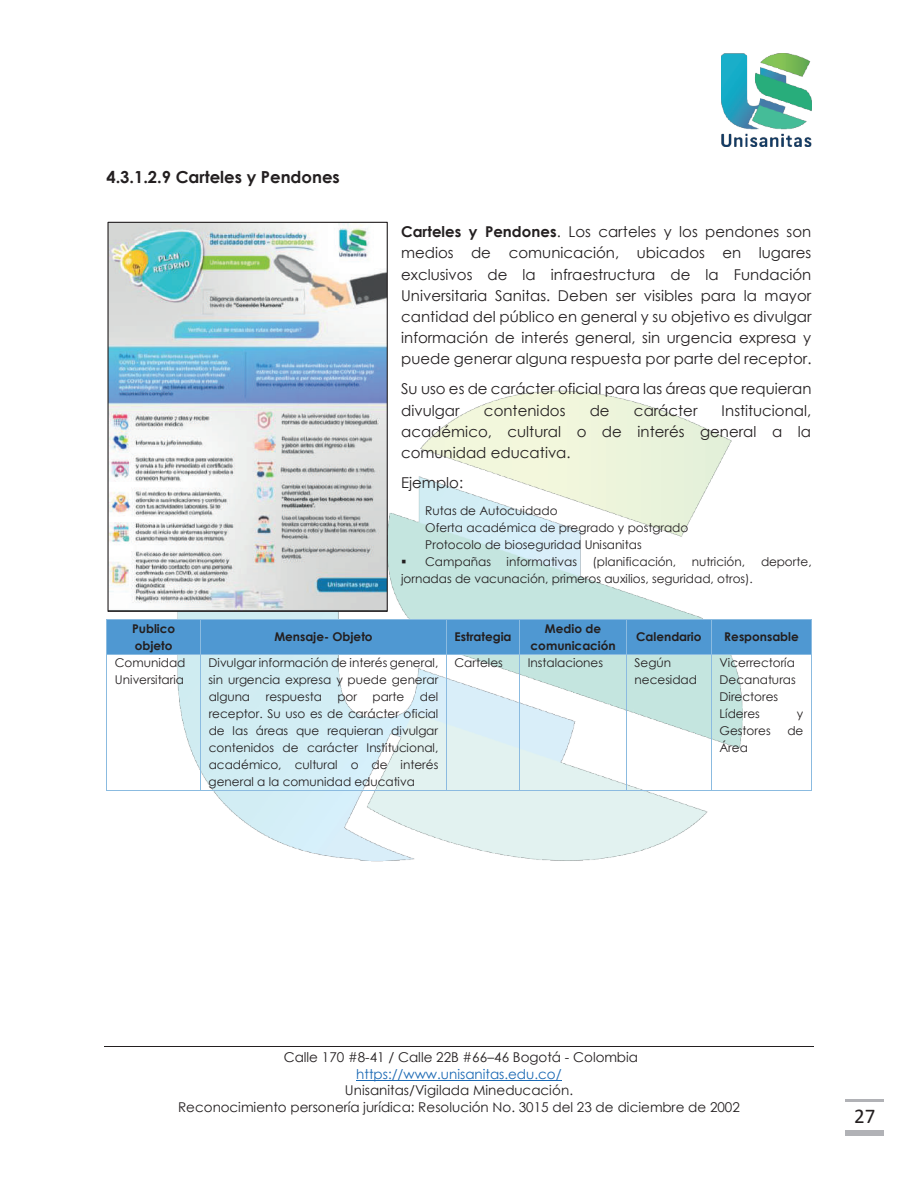
<style>
.page{position:relative;width:918px;height:1188px;background:#fff}
.page>*{position:absolute;margin:0;border:0;box-sizing:border-box;transform-origin:0 0}
.t1{font:21px "Calibri";color:#231f20}
.t2{font:700 16.5px "Century Gothic";color:#231f20}
.t3{font:15px/21.1px "Century Gothic";color:#231f20;text-align:justify}
.t4{font:13.5px/16.5px "Century Gothic";color:#231f20;text-align:center}
.t5{font:13.5px "Century Gothic";color:#1b69b4}
.t6{font:12px/17px "Century Gothic";color:#231f20}
.t7{font:700 12px/17px "Century Gothic";color:#231f20}
.s1{font-weight:700}
</style>
<div class="page">
<img style="left:128px;top:390px;width:662px;height:472px">
<hr style="left:104px;top:1046px;width:710px;height:1px;background:#231f20">
<hr style="left:356px;top:1080px;width:206px;height:1px;background:#1b69b4">
<img style="left:721px;top:53px;width:91px;height:93px">
<hr style="left:846px;top:1099px;width:38px;height:2px;background:#b1b2b6">
<div style="left:846px;top:1130px;width:38px;height:5px;background:#b1b2b6"></div>
<div style="left:107px;top:620px;width:93px;height:34px;background:#4f98d2"></div>
<div style="left:201px;top:620px;width:245px;height:34px;background:#4f98d2"></div>
<div style="left:447px;top:620px;width:72px;height:34px;background:#4f98d2"></div>
<div style="left:520px;top:620px;width:106px;height:34px;background:#4f98d2"></div>
<div style="left:627px;top:620px;width:84px;height:34px;background:#4f98d2"></div>
<div style="left:712px;top:620px;width:99px;height:34px;background:#4f98d2"></div>
<hr style="left:107px;top:620px;width:93px;height:1px;background:#8bbbe0">
<hr style="left:201px;top:620px;width:245px;height:1px;background:#8bbbe0">
<hr style="left:447px;top:620px;width:72px;height:1px;background:#8bbbe0">
<hr style="left:520px;top:620px;width:106px;height:1px;background:#8bbbe0">
<hr style="left:627px;top:620px;width:84px;height:1px;background:#8bbbe0">
<hr style="left:712px;top:620px;width:99px;height:1px;background:#8bbbe0">
<hr style="left:106px;top:620px;width:1px;height:34px;background:#8bbbe0">
<hr style="left:200px;top:620px;width:1px;height:34px;background:#8bbbe0">
<hr style="left:446px;top:620px;width:1px;height:34px;background:#8bbbe0">
<hr style="left:519px;top:620px;width:1px;height:34px;background:#8bbbe0">
<hr style="left:626px;top:620px;width:1px;height:34px;background:#8bbbe0">
<hr style="left:711px;top:620px;width:1px;height:34px;background:#8bbbe0">
<hr style="left:811px;top:620px;width:1px;height:34px;background:#8bbbe0">
<hr style="left:107px;top:654px;width:93px;height:1px;background:#8bbbe0">
<hr style="left:201px;top:654px;width:245px;height:1px;background:#8bbbe0">
<hr style="left:447px;top:654px;width:72px;height:1px;background:#8bbbe0">
<hr style="left:520px;top:654px;width:106px;height:1px;background:#8bbbe0">
<hr style="left:627px;top:654px;width:84px;height:1px;background:#8bbbe0">
<hr style="left:712px;top:654px;width:99px;height:1px;background:#8bbbe0">
<hr style="left:106px;top:655px;width:1px;height:135px;background:#8bbbe0">
<hr style="left:107px;top:790px;width:93px;height:1px;background:#8bbbe0">
<hr style="left:200px;top:655px;width:1px;height:135px;background:#8bbbe0">
<hr style="left:201px;top:790px;width:245px;height:1px;background:#8bbbe0">
<hr style="left:446px;top:655px;width:1px;height:135px;background:#8bbbe0">
<hr style="left:447px;top:790px;width:72px;height:1px;background:#8bbbe0">
<hr style="left:519px;top:655px;width:1px;height:135px;background:#8bbbe0">
<hr style="left:520px;top:790px;width:106px;height:1px;background:#8bbbe0">
<hr style="left:626px;top:655px;width:1px;height:135px;background:#8bbbe0">
<hr style="left:627px;top:790px;width:84px;height:1px;background:#8bbbe0">
<hr style="left:711px;top:655px;width:1px;height:135px;background:#8bbbe0">
<hr style="left:712px;top:790px;width:99px;height:1px;background:#8bbbe0">
<hr style="left:811px;top:655px;width:1px;height:135px;background:#8bbbe0">
<img style="left:109px;top:224px;width:277px;height:386px">
<div style="left:107px;top:222px;width:281px;height:390px;border:1px solid #231f20"></div>
<h2 class="t2" style="left:106px;top:165px;width:235px">4.3.1.2.9 Carteles y Pendones</h2>
<p class="t3" style="left:401px;top:221px;width:412px"><span class="s1">Carteles y Pendones</span>. Los carteles y los pendones son medios de comunicación, ubicados en lugares exclusivos de la infraestructura de la Fundación Universitaria Sanitas. Deben ser visibles para la mayor cantidad del público en general y su objetivo es divulgar información de interés general, sin urgencia expresa y puede generar alguna respuesta por parte del receptor.</p>
<p class="t3" style="left:401px;top:378px;width:412px">Su uso es de carácter oficial para las áreas que requieran divulgar</p>
<p class="t3" style="left:484px;top:399px;width:83px">contenidos</p>
<p class="t3" style="left:590px;top:399px;width:21px">de</p>
<p class="t3" style="left:634px;top:399px;width:65px">carácter</p>
<p class="t3" style="left:401px;top:399px;width:412px;text-indent:320px">Institucional, académico, cultural o de interés general a la comunidad educativa.</p>
<p class="t3" style="left:401px;top:472px;width:64px">Ejemplo:</p>
<p class="t6" style="left:425px;top:502px;width:265px">Rutas de Autocuidado<br>Oferta académica de pregrado y postgrado<br>Protocolo de bioseguridad Unisanitas</p>
<p class="t6" style="left:401px;top:553px;width:91px">▪ Campañas</p>
<p class="t6" style="left:507px;top:553px;width:72px">informativas</p>
<p class="t6" style="left:593px;top:553px;width:85px">(planificación,</p>
<p class="t6" style="left:692px;top:553px;width:55px">nutrición,</p>
<p class="t6" style="left:761px;top:553px;width:52px">deporte,</p>
<p class="t6" style="left:401px;top:570px;width:353px">jornadas de vacunación, primeros auxilios, seguridad, otros).</p>
<p class="t7" style="left:132px;top:619px;width:45px">Publico objeto</p>
<p class="t7" style="left:274px;top:628px;width:100px">Mensaje- Objeto</p>
<p class="t7" style="left:455px;top:628px;width:58px">Estrategia</p>
<p class="t7" style="left:531px;top:619px;width:87px;text-align:center">Medio de comunicación</p>
<p class="t7" style="left:636px;top:628px;width:67px">Calendario</p>
<p class="t7" style="left:724px;top:628px;width:76px">Responsable</p>
<p class="t6" style="left:115px;top:654px;width:72px">Comunidad<br>Universitaria</p>
<p class="t6" style="left:209px;top:654px;width:231px;text-align:justify">Divulgar información de interés general, sin urgencia expresa y puede generar alguna</p>
<p class="t6" style="left:455px;top:654px;width:50px">Carteles</p>
<p class="t6" style="left:528px;top:654px;width:77px">Instalaciones</p>
<p class="t6" style="left:635px;top:654px;width:64px">Según necesidad</p>
<p class="t6" style="left:720px;top:654px;width:78px">Vicerrectoría<br>Decanaturas<br>Directores<br>Líderes</p>
<p class="t6" style="left:209px;top:688px;width:231px;text-align:justify;text-indent:211px">del receptor. Su uso es de carácter oficial de las áreas que requieran divulgar contenidos de carácter Institucional, académico, cultural o de interés general a la comunidad educativa</p>
<p class="t6" style="left:266px;top:688px;width:58px">respuesta</p>
<p class="t6" style="left:338px;top:688px;width:21px">por</p>
<p class="t6" style="left:373px;top:688px;width:33px">parte</p>
<p class="t6" style="left:797px;top:705px;width:8px">y</p>
<p class="t6" style="left:720px;top:722px;width:53px">Gestores</p>
<p class="t6" style="left:787px;top:722px;width:17px">de</p>
<p class="t6" style="left:720px;top:739px;width:30px">Área</p>
<p class="t4" style="left:284px;top:1049px;width:356px">Calle 170 #8-41 / Calle 22B #66–46 Bogotá - Colombia</p>
<p class="t5" style="left:356px;top:1065px;width:207px">https://www.unisanitas.edu.co/</p>
<p class="t4" style="left:178px;top:1082px;width:563px">Unisanitas/Vigilada Mineducación.<br>Reconocimiento personería jurídica: Resolución No. 3015 del 23 de diciembre de 2002</p>
<h1 class="t1" style="left:854px;top:1101px;width:23px">27</h1>
</div>
